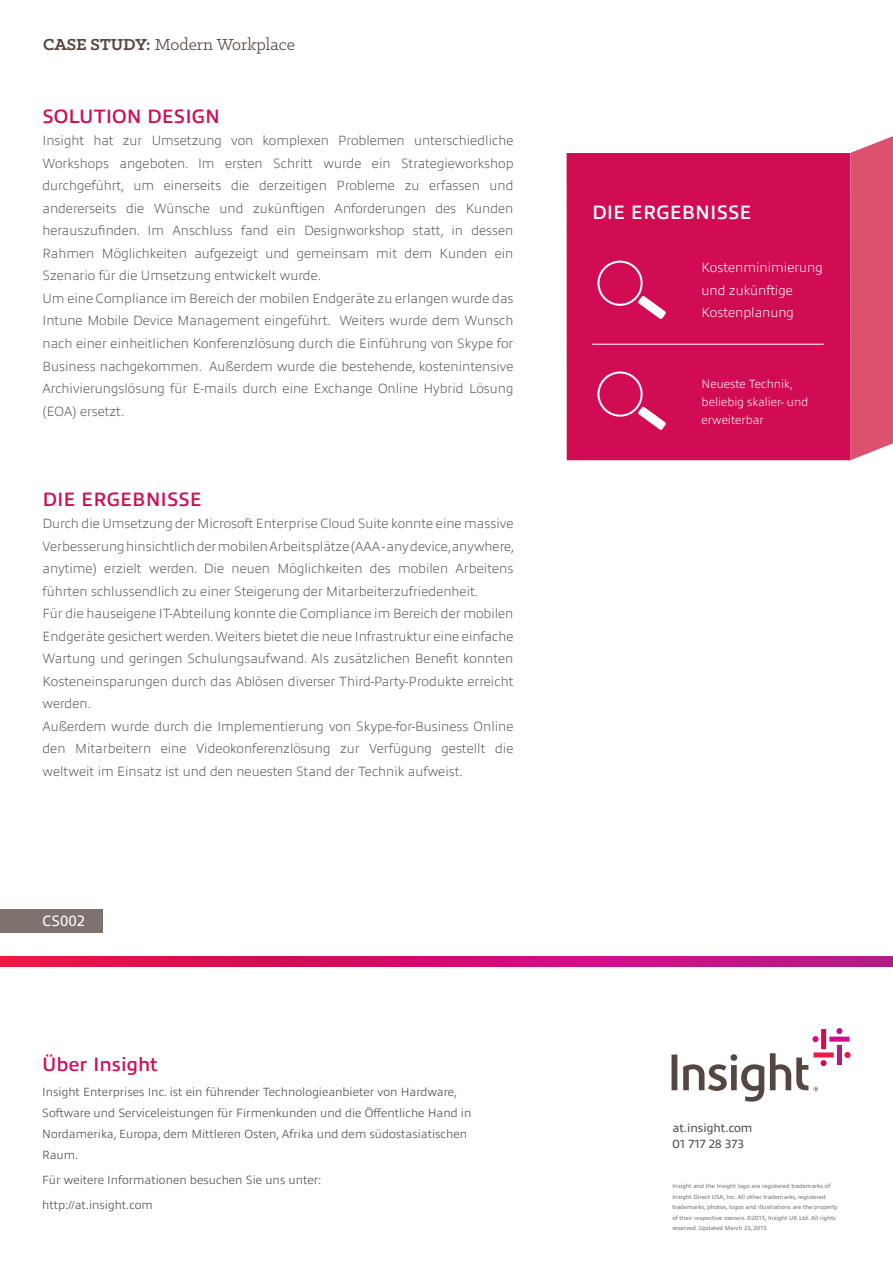
<style>
.page{position:relative;width:893px;height:1263px;background:#fff}
.page>*{position:absolute;margin:0;border:0;box-sizing:border-box;transform-origin:0 0}
.red_headers{font:600 19.5px "Allumi Pro";color:#d20c54}
.red_headers-2{font:600 19.5px "Allumi Pro";color:#fff}
.cover_header{font:600 19.5px "Allumi Pro";color:#d20c54}
.t1{font:18px "Klinic Slab";color:#544640}
.CS_number{font:15px "Allumi Pro";color:#fff}
.intro_copy{font:200 13.5px/22.5px "Allumi Pro";color:#57585a;text-align:justify}
.intro_copy-2{font:200 13.5px/22.5px "Allumi Pro";color:#fff}
.cover_header-2{font:300 12px/21px "Allumi Pro";color:#57585a}
.intro_copy-3{font:200 12px/18px "Allumi Pro";color:#fff}
.t2{font:12px "Allumi Pro";color:#544640}
.t3{font:6px/10.5px "Allumi Pro";color:#6c6d70}
.s1{font-weight:700}
</style>
<div class="page">
<svg style="left:0;top:957px;width:893px;height:9px;background:#d1106d"></svg>
<svg style="left:671px;top:1028px;width:180px;height:74px"></svg>
<div style="left:567px;top:153px;width:284px;height:307px;background:#d20c54"></div>
<svg style="left:850px;top:136px;width:43px;height:324px;background:#dd5a75"></svg>
<hr style="left:592px;top:344px;width:232px;height:1px;background:#fff">
<svg style="left:597px;top:371px;width:69px;height:59px"></svg>
<div style="left:0;top:909px;width:102px;height:23px;background:#7d726d"></div>
<svg style="left:597px;top:260px;width:69px;height:59px"></svg>
<p class="t1" style="left:43px;top:33px;width:253px"><span class="s1">CASE STUDY:</span> Modern Workplace</p>
<p class="red_headers" style="left:43px;top:102px;width:179px">SOLUTION DESIGN</p>
<p class="intro_copy" style="left:43px;top:129px;width:472px">Insight hat zur Umsetzung von komplexen Problemen unterschiedliche Workshops angeboten. Im ersten Schritt wurde ein Strategieworkshop durchgeführt, um einerseits die derzeitigen Probleme zu erfassen und andererseits die Wünsche und zukünftigen Anforderungen des Kunden herauszufinden. Im Anschluss fand ein Designworkshop statt, in dessen Rahmen Möglichkeiten aufgezeigt und gemeinsam mit dem Kunden ein Szenario für die Umsetzung entwickelt wurde.</p>
<p class="intro_copy" style="left:43px;top:286px;width:472px">Um eine Compliance im Bereich der mobilen Endgeräte zu erlangen wurde das Intune Mobile Device Management eingeführt. Weiters wurde dem Wunsch nach einer einheitlichen Konferenzlösung durch die Einführung von Skype for Business nachgekommen. Außerdem wurde die bestehende, kostenintensive Archivierungslösung für E-mails durch eine Exchange Online Hybrid Lösung (EOA) ersetzt.</p>
<p class="red_headers" style="left:43px;top:484px;width:161px">DIE ERGEBNISSE</p>
<p class="intro_copy" style="left:43px;top:511px;width:474px">Durch die Umsetzung der Microsoft Enterprise Cloud Suite konnte eine massive Verbesserung hinsichtlich der mobilen Arbeitsplätze (AAA - any device, anywhere, anytime) erzielt werden. Die neuen Möglichkeiten des mobilen Arbeitens führten schlussendlich zu einer Steigerung der Mitarbeiterzufriedenheit.</p>
<p class="intro_copy" style="left:43px;top:601px;width:472px">Für die hauseigene IT-Abteilung konnte die Compliance im Bereich der mobilen Endgeräte gesichert werden. Weiters bietet die neue Infrastruktur eine einfache Wartung und geringen Schulungsaufwand. Als zusätzlichen Benefit konnten Kosteneinsparungen durch das Ablösen diverser Third-Party-Produkte erreicht werden.</p>
<p class="intro_copy" style="left:43px;top:714px;width:472px">Außerdem wurde durch die Implementierung von Skype-for-Business Online den Mitarbeitern eine Videokonferenzlösung zur Verfügung gestellt die weltweit im Einsatz ist und den neuesten Stand der Technik aufweist.</p>
<p class="CS_number" style="left:43px;top:910px;width:44px">CS002</p>
<p class="cover_header" style="left:42px;top:1050px;width:117px">Über Insight</p>
<p class="cover_header-2" style="left:42px;top:1080px;width:431px">Insight Enterprises Inc. ist ein führender Technologieanbieter von Hardware, Software und Serviceleistungen für Firmenkunden und die Öffentliche Hand in Nordamerika, Europa, dem Mittleren Osten, Afrika und dem südostasiatischen Raum.</p>
<p class="cover_header-2" style="left:42px;top:1168px;width:281px">Für weitere Informationen besuchen Sie uns unter:</p>
<p class="cover_header-2" style="left:42px;top:1194px;width:112px">http://at.insight.com</p>
<p class="red_headers-2" style="left:592px;top:198px;width:161px">DIE ERGEBNISSE</p>
<p class="intro_copy-2" style="left:702px;top:255px;width:123px">Kostenminimierung und zukünftige<br>Kostenplanung</p>
<p class="intro_copy-3" style="left:702px;top:374px;width:108px">Neueste Technik, beliebig skalier- und erweiterbar</p>
<p class="t2" style="left:672px;top:1119px;width:82px">at.insight.com</p>
<p class="t2" style="left:672px;top:1135px;width:73px">01 717 28 373</p>
<p class="t3" style="left:672px;top:1180px;width:167px">Insight and the Insight logo are registered trademarks of Insight Direct USA, Inc. All other trademarks, registered trademarks, photos, logos and illustrations are the property of their respective owners. ©2015, Insight UK Ltd. All rights reserved. Updated March 23, 2015</p>
</div>
